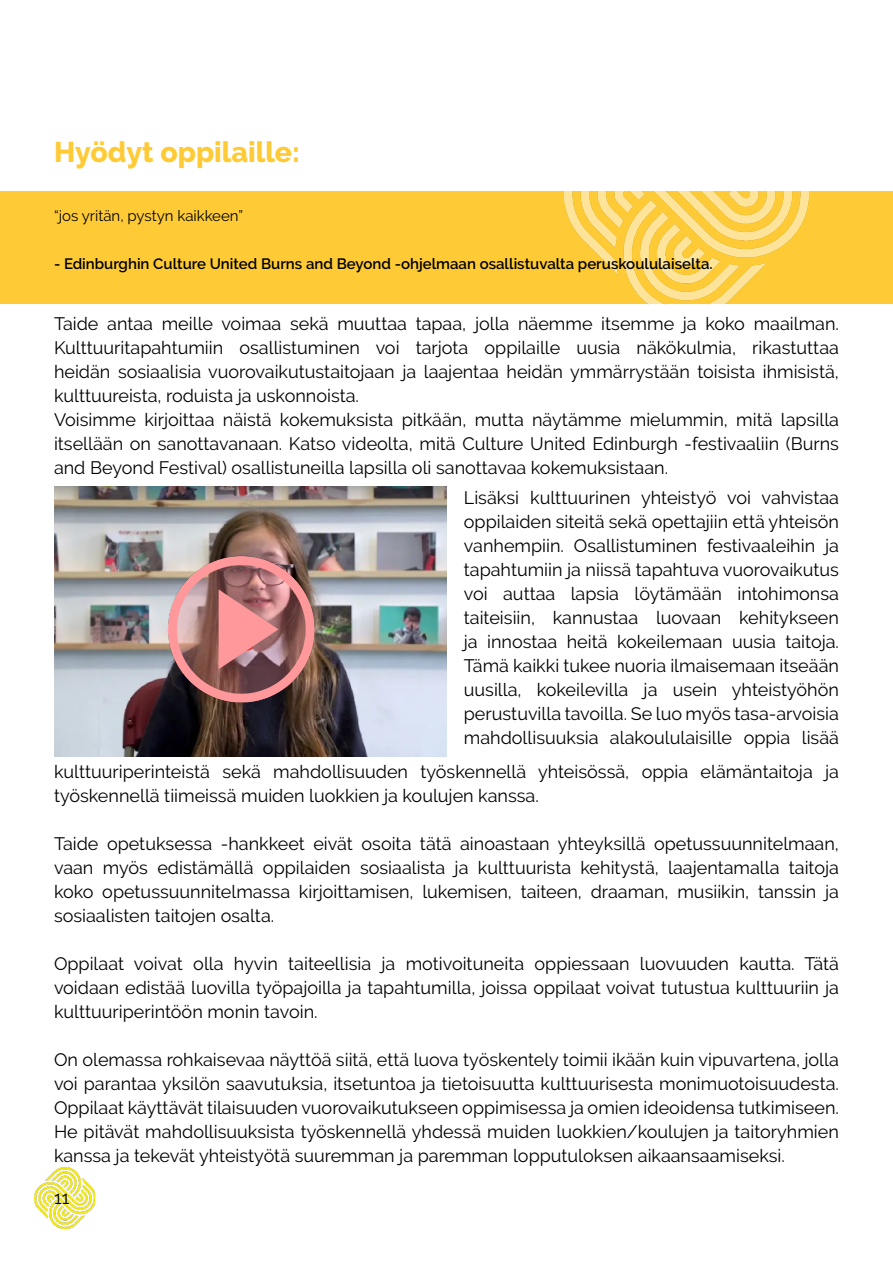
<style>
.page{position:relative;width:893px;height:1263px;background:#fff}
.page>*{position:absolute;margin:0;border:0;box-sizing:border-box;transform-origin:0 0}
.t1{font:800 28.5px "Raleway";color:#fecb37}
.t2{font:18px/24px "Raleway";color:#000;text-align:justify}
.t3{font:600 15px "Raleway";color:#000}
.t4{font:15px "Raleway";color:#000}
</style>
<div class="page">
<img style="left:34px;top:1167px;width:61px;height:62px">
<div style="left:0;top:191px;width:893px;height:113px;background:#fecb37"></div>
<img style="left:565px;top:191px;width:243px;height:113px">
<img style="left:54px;top:487px;width:392px;height:270px">
<img style="left:166px;top:553px;width:153px;height:153px">
<h1 class="t1" style="left:54px;top:136px;width:247px">Hyödyt oppilaille:</h1>
<p class="t4" style="left:54px;top:207px;width:191px">“jos yritän, pystyn kaikkeen”</p>
<p class="t3" style="left:54px;top:255px;width:660px">- Edinburghin Culture United Burns and Beyond -ohjelmaan osallistuvalta peruskoululaiselta.</p>
<p class="t2" style="left:54px;top:312px;width:786px;text-align:left">Taide antaa meille voimaa sekä muuttaa tapaa, jolla näemme itsemme ja koko maailman.<br>Kulttuuritapahtumiin osallistuminen voi tarjota oppilaille uusia näkökulmia, rikastuttaa heidän sosiaalisia vuorovaikutustaitojaan ja laajentaa heidän ymmärrystään toisista ihmisistä, kulttuureista, roduista ja uskonnoista.<br>Voisimme kirjoittaa näistä kokemuksista pitkään, mutta näytämme mielummin, mitä lapsilla itsellään on sanottavanaan. Katso videolta, mitä Culture United Edinburgh -festivaaliin (Burns and Beyond Festival) osallistuneilla lapsilla oli sanottavaa kokemuksistaan.</p>
<p class="t2" style="left:464px;top:485px;width:377px">Lisäksi kulttuurinen yhteistyö voi vahvistaa oppilaiden siteitä sekä opettajiin että yhteisön vanhempiin. Osallistuminen festivaaleihin ja tapahtumiin ja niissä tapahtuva vuorovaikutus voi auttaa lapsia löytämään intohimonsa taiteisiin, kannustaa luovaan kehitykseen ja innostaa heitä kokeilemaan uusia taitoja.<br>Tämä kaikki tukee nuoria ilmaisemaan itseään uusilla, kokeilevilla ja usein yhteistyöhön perustuvilla tavoilla. Se luo myös tasa-arvoisia mahdollisuuksia alakoululaisille oppia lisää</p>
<p class="t2" style="left:54px;top:760px;width:786px">kulttuuriperinteistä sekä mahdollisuuden työskennellä yhteisössä, oppia elämäntaitoja ja työskennellä tiimeissä muiden luokkien ja koulujen kanssa.</p>
<p class="t2" style="left:54px;top:832px;width:786px">Taide opetuksessa -hankkeet eivät osoita tätä ainoastaan yhteyksillä opetussuunnitelmaan, vaan myös edistämällä oppilaiden sosiaalista ja kulttuurista kehitystä, laajentamalla taitoja koko opetussuunnitelmassa kirjoittamisen, lukemisen, taiteen, draaman, musiikin, tanssin ja sosiaalisten taitojen osalta.</p>
<p class="t2" style="left:54px;top:952px;width:786px">Oppilaat voivat olla hyvin taiteellisia ja motivoituneita oppiessaan luovuuden kautta. Tätä voidaan edistää luovilla työpajoilla ja tapahtumilla, joissa oppilaat voivat tutustua kulttuuriin ja kulttuuriperintöön monin tavoin.</p>
<p class="t2" style="left:54px;top:1048px;width:786px">On olemassa rohkaisevaa näyttöä siitä, että luova työskentely toimii ikään kuin vipuvartena, jolla voi parantaa yksilön saavutuksia, itsetuntoa ja tietoisuutta kulttuurisesta monimuotoisuudesta.<br>Oppilaat käyttävät tilaisuuden vuorovaikutukseen oppimisessa ja omien ideoidensa tutkimiseen.<br>He pitävät mahdollisuuksista työskennellä yhdessä muiden luokkien/koulujen ja taitoryhmien kanssa ja tekevät yhteistyötä suuremman ja paremman lopputuloksen aikaansaamiseksi.</p>
<p class="t2" style="left:54px;top:1185px;width:17px">11</p>
</div>
